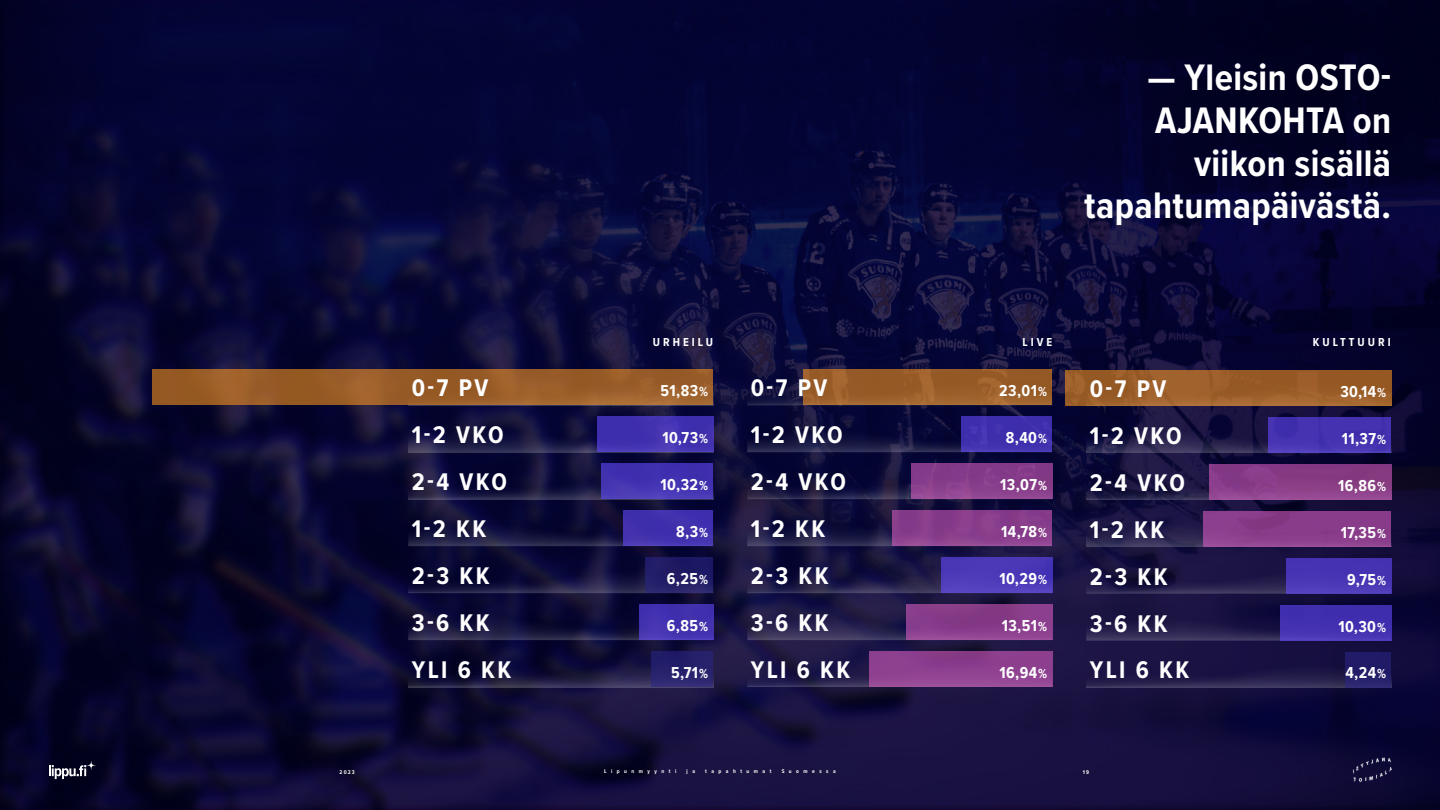
<style>
.page{position:relative;width:1440px;height:810px;background:#fff}
.page>*{position:absolute;margin:0;border:0;box-sizing:border-box;transform-origin:0 0}
.t1{font:700 38.25px/42.8px "Proxima Nova Cond";letter-spacing:.01em;color:#fff;text-align:right}
.t2{font:700 24.97px "Proxima Nova Cond";letter-spacing:.1em;color:#fff}
.t3{font:700 16.42px "Proxima Nova Cond";letter-spacing:.025em;color:#fff}
.t4{font:700 12px "Proxima Nova Cond";letter-spacing:.25em;color:#fff}
.t5{font:700 5.62px "Proxima Nova Cond";letter-spacing:.8em;color:#fff}
</style>
<div class="page">
<img style="left:0;top:0;width:1440px;height:810px">
<svg style="left:1086px;top:651px;width:305px;height:37px;background:#1f1847"></svg>
<svg style="left:1086px;top:605px;width:194px;height:36px;background:#201a47"></svg>
<svg style="left:1086px;top:558px;width:200px;height:36px;background:#1e1744"></svg>
<svg style="left:1086px;top:511px;width:118px;height:36px;background:#241e4a"></svg>
<svg style="left:1086px;top:464px;width:123px;height:36px;background:#1a1640"></svg>
<svg style="left:1086px;top:417px;width:182px;height:36px;background:#1d1944"></svg>
<div style="left:1345px;top:652px;width:46px;height:36px;background:linear-gradient(to right,#251f6a,#231e69)"></div>
<div style="left:1280px;top:605px;width:111px;height:36px;background:linear-gradient(to bottom,#3a2aaa,#4b39b7)"></div>
<div style="left:1286px;top:558px;width:105px;height:36px;background:#4634b3"></div>
<div style="left:1204px;top:511px;width:187px;height:36px;background:#893d8b"></div>
<div style="left:1209px;top:464px;width:182px;height:36px;background:linear-gradient(to bottom,#7f347e,#944891)"></div>
<div style="left:1268px;top:417px;width:123px;height:36px;background:#4532b1"></div>
<div style="left:1065px;top:370px;width:326px;height:36px;background:linear-gradient(to bottom,#955724,#a36630)"></div>
<svg style="left:408px;top:651px;width:243px;height:36px;background:#141138"></svg>
<svg style="left:408px;top:604px;width:231px;height:36px;background:#14123b"></svg>
<svg style="left:408px;top:557px;width:238px;height:36px;background:#11103a"></svg>
<svg style="left:408px;top:510px;width:215px;height:36px;background:#13123a"></svg>
<svg style="left:408px;top:463px;width:194px;height:36px;background:#14133c"></svg>
<svg style="left:408px;top:416px;width:189px;height:36px;background:#16153f"></svg>
<div style="left:651px;top:651px;width:62px;height:36px;background:#28216c"></div>
<div style="left:639px;top:604px;width:74px;height:36px;background:#4232af"></div>
<div style="left:646px;top:557px;width:67px;height:36px;background:#211d66"></div>
<div style="left:623px;top:510px;width:90px;height:36px;background:#4030ad"></div>
<div style="left:602px;top:463px;width:111px;height:36px;background:linear-gradient(to right,#4535b3,#4132b0)"></div>
<div style="left:597px;top:416px;width:116px;height:36px;background:linear-gradient(to right,#4131b0,#4333b0)"></div>
<div style="left:153px;top:369px;width:560px;height:36px;background:linear-gradient(to right,#985b24,#9d612d)"></div>
<svg style="left:747px;top:651px;width:305px;height:36px;background:#241b4a"></svg>
<svg style="left:747px;top:604px;width:159px;height:36px;background:#28234d"></svg>
<svg style="left:747px;top:557px;width:194px;height:36px;background:#1c1944"></svg>
<svg style="left:747px;top:510px;width:145px;height:36px;background:#1b1942"></svg>
<svg style="left:747px;top:463px;width:164px;height:36px;background:#12113b"></svg>
<svg style="left:747px;top:416px;width:214px;height:36px;background:#10113c"></svg>
<svg style="left:747px;top:369px;width:56px;height:36px;background:#12123d"></svg>
<div style="left:869px;top:652px;width:183px;height:35px;background:#8d418f"></div>
<div style="left:906px;top:604px;width:146px;height:36px;background:#893d8c"></div>
<div style="left:941px;top:557px;width:111px;height:36px;background:#4c39b7"></div>
<div style="left:892px;top:510px;width:160px;height:36px;background:#883e8c"></div>
<div style="left:911px;top:463px;width:141px;height:36px;background:linear-gradient(to bottom,#7f3586,#914691)"></div>
<div style="left:961px;top:416px;width:91px;height:36px;background:#3e2ead"></div>
<div style="left:803px;top:369px;width:249px;height:36px;background:linear-gradient(to right,#9b5f2b,#9a5e2a)"></div>
<svg style="left:49px;top:761px;width:46px;height:18px"></svg>
<svg style="left:1352px;top:757px;width:40px;height:25px"></svg>
<p class="t1" style="left:1084px;top:55px;width:309px">— Yleisin OSTO-<br>AJANKOHTA on viikon sisällä tapahtumapäivästä.</p>
<p class="t4" style="left:653px;top:333px;width:62px">URHEILU</p>
<p class="t4" style="left:1022px;top:333px;width:31px">LIVE</p>
<p class="t4" style="left:1313px;top:333px;width:79px">KULTTUURI</p>
<p class="t2" style="left:412px;top:370px;width:78px">0-7 PV</p>
<p class="t3" style="left:660px;top:379px;width:49px">51,83 %</p>
<p class="t2" style="left:751px;top:370px;width:78px">0-7 PV</p>
<p class="t3" style="left:999px;top:379px;width:49px">23,01 %</p>
<p class="t2" style="left:1090px;top:370px;width:78px">0-7 PV</p>
<p class="t3" style="left:1340px;top:379px;width:47px">30,14 %</p>
<p class="t2" style="left:412px;top:417px;width:93px">1-2 VKO</p>
<p class="t3" style="left:662px;top:426px;width:47px">10,73 %</p>
<p class="t2" style="left:751px;top:417px;width:93px">1-2 VKO</p>
<p class="t3" style="left:1006px;top:426px;width:43px">8,40 %</p>
<p class="t2" style="left:1090px;top:417px;width:93px">1-2 VKO</p>
<p class="t3" style="left:1342px;top:426px;width:46px">11,37 %</p>
<p class="t2" style="left:412px;top:464px;width:97px">2-4 VKO</p>
<p class="t3" style="left:661px;top:473px;width:49px">10,32 %</p>
<p class="t2" style="left:751px;top:464px;width:97px">2-4 VKO</p>
<p class="t3" style="left:1000px;top:473px;width:49px">13,07 %</p>
<p class="t2" style="left:1090px;top:464px;width:97px">2-4 VKO</p>
<p class="t3" style="left:1338px;top:473px;width:49px">16,86 %</p>
<p class="t2" style="left:412px;top:511px;width:76px">1-2 KK</p>
<p class="t3" style="left:676px;top:520px;width:34px">8,3 %</p>
<p class="t2" style="left:751px;top:511px;width:76px">1-2 KK</p>
<p class="t3" style="left:1001px;top:520px;width:47px">14,78 %</p>
<p class="t2" style="left:1090px;top:511px;width:76px">1-2 KK</p>
<p class="t3" style="left:1341px;top:520px;width:47px">17,35 %</p>
<p class="t2" style="left:412px;top:557px;width:79px">2-3 KK</p>
<p class="t3" style="left:667px;top:567px;width:43px">6,25 %</p>
<p class="t2" style="left:751px;top:557px;width:79px">2-3 KK</p>
<p class="t3" style="left:999px;top:567px;width:49px">10,29 %</p>
<p class="t2" style="left:1090px;top:558px;width:79px">2-3 KK</p>
<p class="t3" style="left:1347px;top:567px;width:41px">9,75 %</p>
<p class="t2" style="left:412px;top:604px;width:80px">3-6 KK</p>
<p class="t3" style="left:667px;top:614px;width:43px">6,85 %</p>
<p class="t2" style="left:751px;top:604px;width:80px">3-6 KK</p>
<p class="t3" style="left:1002px;top:614px;width:47px">13,51 %</p>
<p class="t2" style="left:1090px;top:605px;width:80px">3-6 KK</p>
<p class="t3" style="left:1338px;top:614px;width:49px">10,30 %</p>
<p class="t2" style="left:412px;top:651px;width:101px">YLI 6 KK</p>
<p class="t3" style="left:671px;top:660px;width:39px">5,71 %</p>
<p class="t2" style="left:751px;top:651px;width:101px">YLI 6 KK</p>
<p class="t3" style="left:999px;top:660px;width:49px">16,94 %</p>
<p class="t2" style="left:1090px;top:652px;width:101px">YLI 6 KK</p>
<p class="t3" style="left:1345px;top:661px;width:42px">4,24 %</p>
<p class="t5" style="left:340px;top:768px;width:17px">2023</p>
<p class="t5" style="left:604px;top:767px;width:74px">Lipunmyynti</p>
<p class="t5" style="left:687px;top:767px;width:10px">j a</p>
<p class="t5" style="left:705px;top:767px;width:68px">tapahtumat</p>
<p class="t5" style="left:782px;top:767px;width:56px">Suomessa</p>
<p class="t5" style="left:1083px;top:768px;width:8px">19</p>
</div>
